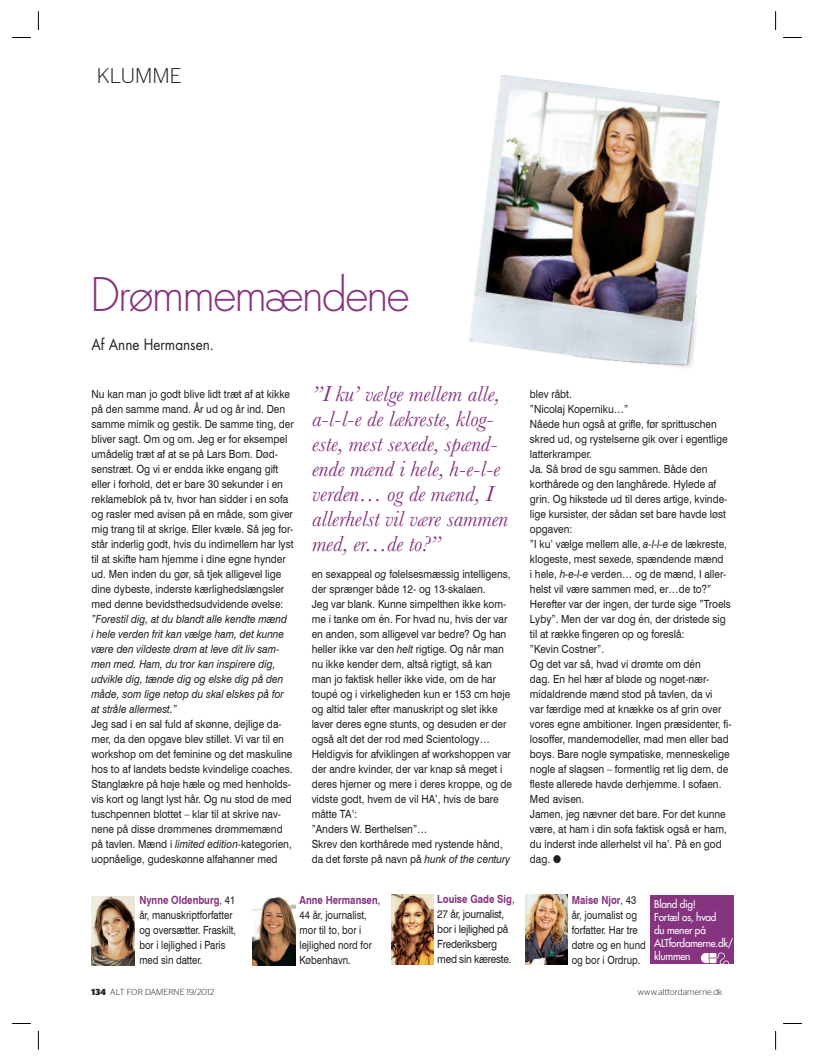
<style>
.page{position:relative;width:814px;height:1061px;background:#fff}
.page>*{position:absolute;margin:0;border:0;box-sizing:border-box;transform-origin:0 0}
.t1{font:300 45px "Futura Std";letter-spacing:-.04em;color:#873480}
.t2{font:italic 22.5px/25px "Baskerville MT Std";color:#873480}
.t3{font:300 21.25px "Stag Sans";letter-spacing:.005em;color:#231f20}
.t4{font:15px "Futura Std";color:#231f20;scale:.9 1}
.t5{font:11.25px/15px "Swiss 721 BT";color:#231f20;scale:.9 1}
.t6{font:11.25px/15px "Swiss 721 BT";color:#231f20;scale:.85 1}
.t7{font:italic 11.25px/15px "Swiss 721 BT";color:#231f20;scale:.9 1}
.t8{font:11.25px/15px "Swiss 721 BT";letter-spacing:-.025em;color:#231f20;scale:.85 1}
.t9{font:500 10.62px/13.1px "Futura Std";letter-spacing:-.025em;color:#fff;scale:.95 1}
.t10{font:300 8.75px "Stag Sans";letter-spacing:.01em;color:#231f20}
.s1{font-style:italic}
.s2{font-weight:700;color:#873480}
.s3{font-weight:700}
</style>
<div class="page">
<div style="left:650px;top:895px;width:83px;height:68px;background:#873480"></div>
<img style="left:699px;top:947px;width:35px;height:17px">
<img style="left:252px;top:896px;width:43px;height:68px">
<img style="left:525px;top:894px;width:43px;height:70px">
<img style="left:92px;top:896px;width:42px;height:68px">
<img style="left:391px;top:894px;width:42px;height:70px">
<img style="left:469px;top:74px;width:251px;height:294px">
<svg style="left:12px;top:37px;width:19px;height:1px"></svg>
<svg style="left:783px;top:37px;width:19px;height:1px"></svg>
<svg style="left:38px;top:11px;width:1px;height:19px"></svg>
<svg style="left:38px;top:1031px;width:1px;height:18px"></svg>
<svg style="left:775px;top:11px;width:1px;height:19px"></svg>
<svg style="left:775px;top:1031px;width:1px;height:18px"></svg>
<h3 class="t3" style="left:97px;top:64px;width:86px">kLuMME</h3>
<h1 class="t1" style="left:91px;top:267px;width:321px">Drømmemændene</h1>
<h3 class="t4" style="left:92px;top:334px;width:137px">Af Anne Hermansen.</h3>
<p class="t5" style="left:92px;top:386px;width:226px">Nu kan man jo godt blive lidt træt af at kikke på den samme mand. År ud og år ind. Den samme mimik og gestik. De samme ting, der bliver sagt. Om og om. Jeg er for eksempel umådelig træt af at se på Lars Bom. Død&shy;senstræt. Og vi er endda ikke engang gift eller i forhold, det er bare 30 sekunder i en reklameblok på tv, hvor han sidder i en sofa og rasler med avisen på en måde, som giver mig trang til at skrige. Eller kvæle. Så jeg for&shy;står inderlig godt, hvis du indimellem har lyst til at skifte ham hjemme i dine egne hynder ud. Men inden du gør, så tjek alligevel lige dine dybeste, inderste kærlighedslængsler med denne bevidsthedsudvidende øvelse:</p>
<p class="t7" style="left:92px;top:611px;width:219px">”Forestil dig, at du blandt alle kendte mænd i hele verden frit kan vælge ham, det kunne være den vildeste drøm at leve dit liv sam&shy;men med. Ham, du tror kan inspirere dig, udvikle dig, tænde dig og elske dig på den måde, som lige netop du skal elskes på for at stråle allermest.”</p>
<p class="t5" style="left:92px;top:716px;width:225px">Jeg sad i en sal fuld af skønne, dejlige da&shy;mer, da den opgave blev stillet. Vi var til en workshop om det feminine og det maskuline hos to af landets bedste kvindelige coaches.<br>Stanglækre på høje hæle og med henholds&shy;vis kort og langt lyst hår. Og nu stod de med tuschpennen blottet – klar til at skrive nav&shy;nene på disse drømmenes drømmemænd på tavlen. Mænd i <span class="s1">limited edition</span>-kategorien, uopnåelige, gudeskønne alfahanner med</p>
<h2 class="t2" style="left:312px;top:381px;width:198px">”I ku’ vælge mellem alle, a-l-l-e de lækreste, klog&shy;este, mest sexede, spænd&shy;ende mænd i hele, h-e-l-e verden… og de mænd, I allerhelst vil være sammen med, er…de to?”</h2>
<p class="t5" style="left:312px;top:566px;width:224px">en sexappeal <span class="s1">og</span> følelsesmæssig intelligens, der sprænger både 12- og 13-skalaen.<br>Jeg var blank. Kunne simpelthen ikke kom&shy;me i tanke om én. For hvad nu, hvis der var en anden, som alligevel var bedre? Og han heller ikke var den <span class="s1">helt</span> rigtige. Og når man nu ikke kender dem, altså rigtigt, så kan man jo faktisk heller ikke vide, om de har toupé og i virkeligheden kun er 153 cm høje og altid taler efter manuskript og slet ikke laver deres egne stunts, og desuden er der også alt det der rod med Scientology… Heldigvis for afviklingen af workshoppen var der andre kvinder, der var knap så meget i deres hjerner og mere i deres kroppe, og de vidste godt, hvem de vil HA’, hvis de bare måtte TA’:<br>”Anders W. Berthelsen”…<br>Skrev den korthårede med rystende hånd, da det første på navn på <span class="s1">hunk of the century</span></p>
<p class="t5" style="left:530px;top:386px;width:225px">blev råbt.<br>”Nicolaj Koperniku…”<br>Nåede hun også at grifle, før sprittuschen skred ud, og rystelserne gik over i egentlige latterkramper.<br>Ja. Så brød de sgu sammen. Både den korthårede og den langhårede. Hylede af grin. Og hikstede ud til deres artige, kvinde&shy;lige kursister, der sådan set bare havde løst opgaven:<br>”I ku’ vælge mellem alle, <span class="s1">a-l-l-e</span> de lækreste, klogeste, mest sexede, spændende mænd<br>i hele, <span class="s1">h-e-l-e</span> verden… og de mænd, I aller&shy;helst vil være sammen med, er…de to?” Herefter var der ingen, der turde sige ”Troels Lyby”. Men der var dog én, der dristede sig til at række fingeren op og foreslå:<br>”Kevin Costner”.<br>Og det var så, hvad vi drømte om dén<br>dag. En hel hær af bløde og noget-nær&shy;midaldrende mænd stod på tavlen, da vi<br>var færdige med at knække os af grin over vores egne ambitioner. Ingen præsidenter, fi&shy;losoffer, mandemodeller, mad men eller bad boys. Bare nogle sympatiske, menneskelige nogle af slagsen – formentlig ret lig dem, de fleste allerede havde derhjemme. I sofaen.<br>Med avisen.<br>Jamen, jeg nævner det bare. For det kunne være, at ham i din sofa faktisk også er ham, du inderst inde allerhelst vil ha’. På en god dag. ●</p>
<p class="t6" style="left:139px;top:891px;width:115px"><span class="s2">Nynne Oldenburg</span>, 41 år, manuskriptforfatter og oversætter. Fraskilt, bor i lejlighed i Paris med sin datter.</p>
<p class="t8" style="left:437px;top:890px;width:92px"><span class="s2">Louise Gade Sig</span>,<br>27 år, journalist, bor i lejlighed på<br>Frederiksberg med sin kæreste.</p>
<p class="t10" style="left:92px;top:986px;width:124px"><span class="s3">134</span> ALT FOR DAMERNE 19/2012</p>
<p class="t10" style="left:638px;top:986px;width:86px">www.altfordamerne.dk</p>
<p class="t6" style="left:300px;top:891px;width:97px"><span class="s2">Anne Hermansen</span>,<br>44 år, journalist, mor til to, bor i lejlighed nord for<br>København.</p>
<p class="t6" style="left:572px;top:891px;width:89px"><span class="s2">Maise Njor</span>, 43 år, journalist og forfatter. Har tre døtre og en hund og bor i Ordrup.</p>
<p class="t9" style="left:654px;top:896px;width:85px">Bland dig!<br>Fortæl os, hvad<br>du mener på<br>ALTfordamerne.dk/ klummen</p>
</div>
